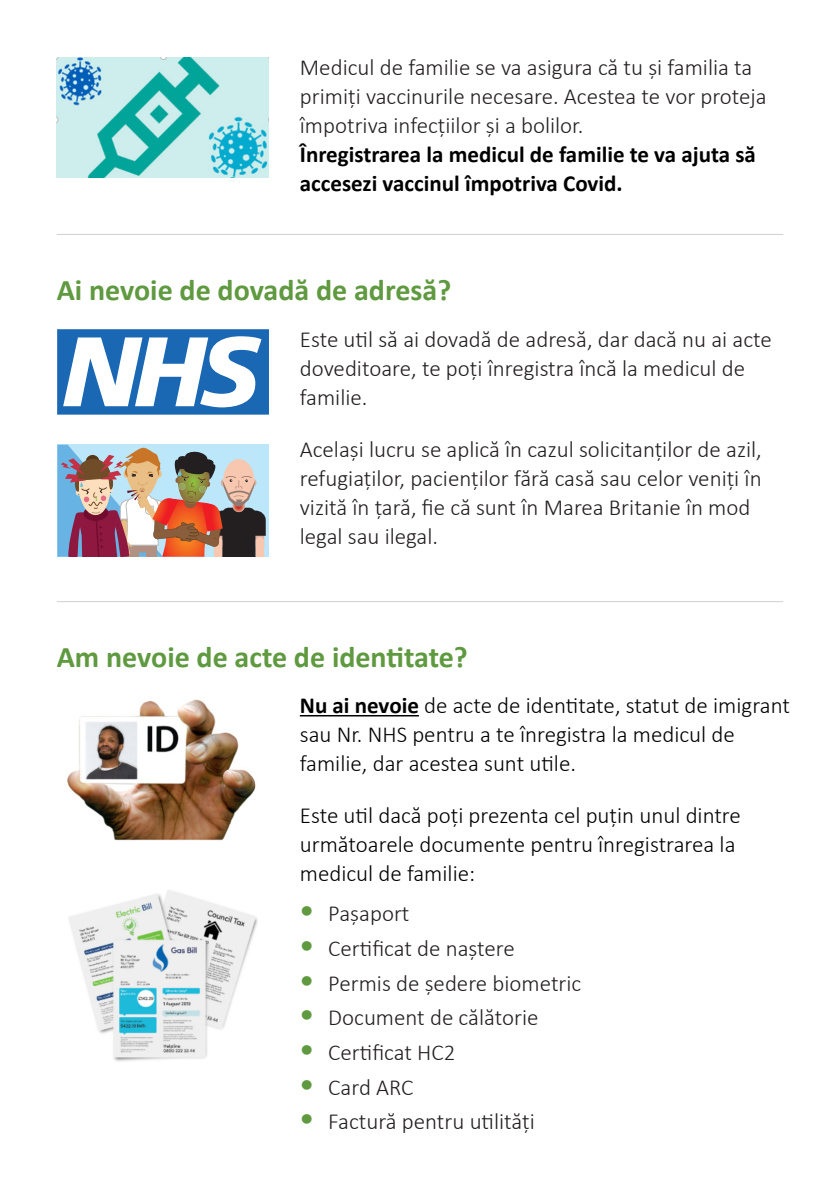
<style>
.page{position:relative;width:840px;height:1191px;background:#fff}
.page>*{position:absolute;margin:0;border:0;box-sizing:border-box;transform-origin:0 0}
.t1{font:700 30px "Calibri";color:#5f9940}
.t2{font:300 23px/29px "Calibri";color:#231f20}
.t3{font:300 23px/29px "Calibri";color:#000}
.s1{font-weight:700;color:#000}
.s2{font-weight:700}
.s3{font-family:"Frutiger";font-weight:700;font-size:28px;color:#5f9940}
</style>
<div class="page">
<hr style="left:300px;top:715px;width:118px;height:1px;background:#000">
<svg style="left:57px;top:445px;width:208px;height:112px;background:#a8908e"></svg>
<svg style="left:57px;top:329px;width:211px;height:85px"></svg>
<img style="left:57px;top:57px;width:211px;height:120px">
<img style="left:67px;top:699px;width:189px;height:141px">
<img style="left:69px;top:890px;width:189px;height:171px">
<hr style="left:57px;top:234px;width:725px;height:1px;background:#000">
<hr style="left:57px;top:601px;width:725px;height:1px;background:#000">
<p class="t2" style="left:300px;top:53px;width:468px">Medicul de familie se va asigura că tu și familia ta primiți vaccinurile necesare. Acestea te vor proteja împotriva infecțiilor și a bolilor.<br><span class="s1">Înregistrarea la medicul de familie te va ajuta să accesezi vaccinul împotriva Covid.</span></p>
<p class="t1" style="left:57px;top:269px;width:396px">Ai nevoie de dovadă de adresă?</p>
<p class="t2" style="left:300px;top:325px;width:473px">Este util să ai dovadă de adresă, dar dacă nu ai acte doveditoare, te poți înregistra încă la medicul de familie.</p>
<p class="t2" style="left:300px;top:434px;width:463px">Același lucru se aplică în cazul solicitanților de azil, refugiaților, pacienților fără casă sau celor veniți în vizită în țară, fie că sunt în Marea Britanie în mod legal sau ilegal.</p>
<p class="t1" style="left:57px;top:635px;width:412px">Am nevoie de acte de identitate?</p>
<p class="t3" style="left:300px;top:691px;width:491px"><span class="s2">Nu ai nevoie</span> de acte de identitate, statut de imigrant sau Nr. NHS pentru a te înregistra la medicul de familie, dar acestea sunt utile.</p>
<p class="t3" style="left:300px;top:800px;width:442px">Este util dacă poți prezenta cel puțin unul dintre următoarele documente pentru înregistrarea la medicul de familie:</p>
<p class="t2" style="left:300px;top:899px;width:111px"><span class="s3">•</span> Pașaport</p>
<p class="t2" style="left:300px;top:933px;width:216px"><span class="s3">•</span> Certificat de naștere</p>
<p class="t2" style="left:300px;top:968px;width:283px"><span class="s3">•</span> Permis de ședere biometric</p>
<p class="t2" style="left:300px;top:1003px;width:240px"><span class="s3">•</span> Document de călătorie</p>
<p class="t2" style="left:300px;top:1037px;width:157px"><span class="s3">•</span> Certificat HC2</p>
<p class="t2" style="left:300px;top:1072px;width:115px"><span class="s3">•</span> Card ARC</p>
<p class="t2" style="left:300px;top:1107px;width:236px"><span class="s3">•</span> Factură pentru utilități</p>
</div>
